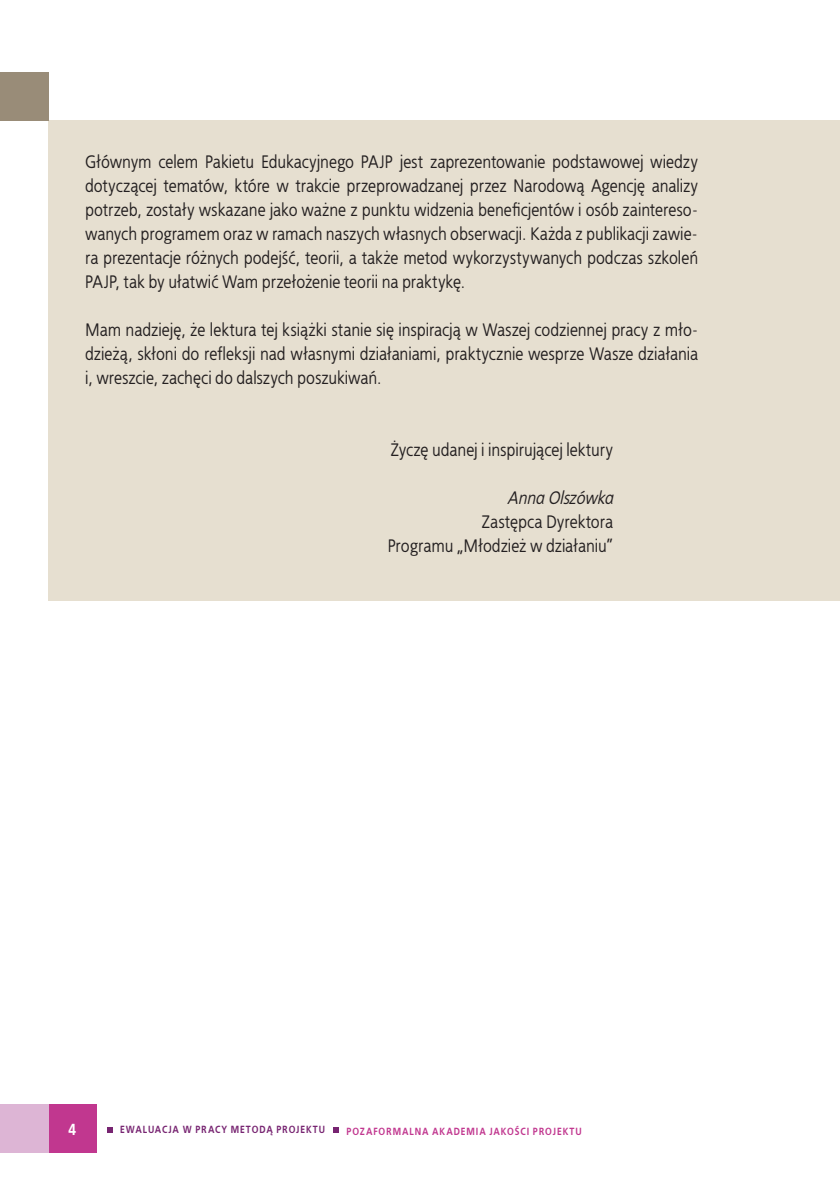
<style>
.page{position:relative;width:840px;height:1191px;background:#fff}
.page>*{position:absolute;margin:0;border:0;box-sizing:border-box;transform-origin:0 0}
.t1{font:18px/24px "Bureau CEFN";letter-spacing:.005em;color:#231f20;text-align:justify}
.t2{font:italic 18px "Bureau CEFN";letter-spacing:.005em;color:#231f20}
.t3{font:700 16px "Bureau CEFN";color:#fff}
.t4{font:700 14px "Bureau CEFN";letter-spacing:.06em;color:#c1378f}
.t5{font:700 14px "Bureau CEFN";letter-spacing:.055em;color:#772471}
</style>
<div class="page">
<div style="left:48px;top:1104px;width:48px;height:48px;background:#c1378f"></div>
<svg style="left:107px;top:1127px;width:5px;height:5px"></svg>
<svg style="left:333px;top:1127px;width:5px;height:5px"></svg>
<div style="left:0;top:1104px;width:48px;height:48px;background:#ddb5d5"></div>
<div style="left:48px;top:120px;width:791px;height:480px;background:#e6dfd0"></div>
<div style="left:0;top:72px;width:48px;height:48px;background:#998c78"></div>
<p class="t1" style="left:85px;top:152px;width:614px">Głównym celem Pakietu Edukacyjnego PAJP jest zaprezentowanie podstawowej wiedzy dotyczącej tematów, które w trakcie przeprowadzanej przez Narodową Agencję analizy potrzeb, zostały wskazane jako ważne z punktu widzenia beneficjentów i osób zaintereso&shy;wanych programem oraz w ramach naszych własnych obserwacji. Każda z publikacji zawie&shy;ra prezentacje różnych podejść, teorii, a także metod wykorzystywanych podczas szkoleń PAJP, tak by ułatwić Wam przełożenie teorii na praktykę.</p>
<p class="t1" style="left:85px;top:320px;width:614px">Mam nadzieję, że lektura tej książki stanie się inspiracją w Waszej codziennej pracy z mło&shy;dzieżą, skłoni do refleksji nad własnymi działaniami, praktycznie wesprze Wasze działania i, wreszcie, zachęci do dalszych poszukiwań.</p>
<p class="t1" style="left:390px;top:440px;width:224px">Życzę udanej i inspirującej lektury</p>
<p class="t2" style="left:507px;top:491px;width:107px">Anna Olszówka</p>
<p class="t1" style="left:387px;top:512px;width:227px;text-align:right">Zastępca Dyrektora<br>Programu „Młodzież w działaniu”</p>
<p class="t3" style="left:68px;top:1123px;width:10px">4</p>
<p class="t5" style="left:120px;top:1122px;width:206px">EWALUACJA W PRACY METODĄ PROJEKTU</p>
<p class="t4" style="left:346px;top:1124px;width:236px">POZAFORMALNA AKADEMIA JAKOŚCI PROJEKTU</p>
</div>
